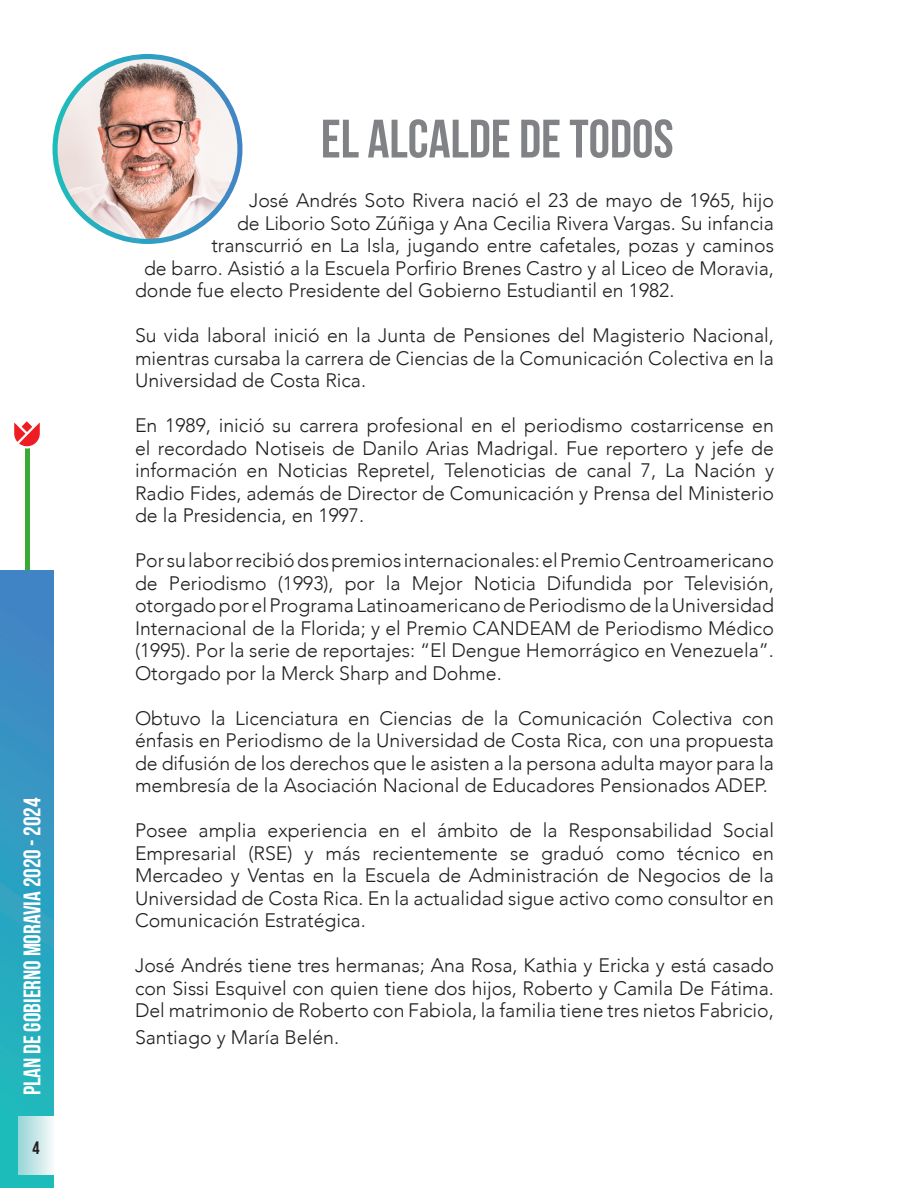
<style>
.page{position:relative;width:918px;height:1188px;background:#fff}
.page>*{position:absolute;margin:0;border:0;box-sizing:border-box;transform-origin:0 0}
.t1{font:700 54px "Bebas Neue";color:#808285}
.t2{font:700 24px "Bebas Neue";color:#fff}
.t3{font:300 19.5px/22.5px "Avenir";color:#231f20;text-align:justify}
.t4{font:700 18px "Bebas Neue";color:#231f20}
</style>
<div class="page">
<hr style="left:25px;top:444px;width:4px;height:132px;background:#3aaa35">
<svg style="left:14px;top:421px;width:26px;height:27px"></svg>
<div style="left:0;top:570px;width:54px;height:618px;background:linear-gradient(to bottom,#4480c6,#1bc0bc)"></div>
<div style="left:18px;top:1116px;width:36px;height:58px;background:linear-gradient(to right,#97d5d6,#f4f8f9)"></div>
<img style="left:53px;top:55px;width:186px;height:186px;border-radius:93px">
<div style="left:52px;top:54px;width:190px;height:190px;border:5px solid #fff;border-radius:50%"></div>
<p class="t2" style="left:19px;top:1095px;width:299px;rotate:-90deg">PLAN DE GOBIERNO MORAVIA 2020 - 2024</p>
<p class="t4" style="left:32px;top:1137px;width:9px">4</p>
<p class="t1" style="left:321px;top:109px;width:354px">EL ALCALDE DE TODOS</p>
<p class="t3" style="left:249px;top:190px;width:527px">José Andrés Soto Rivera nació el 23 de mayo de 1965, hijo</p>
<p class="t3" style="left:237px;top:212px;width:539px">de Liborio Soto Zúñiga y Ana Cecilia Rivera Vargas. Su infancia</p>
<p class="t3" style="left:212px;top:235px;width:564px">transcurrió en La Isla, jugando entre cafetales, pozas y caminos</p>
<p class="t3" style="left:144px;top:257px;width:632px">de barro. Asistió a la Escuela Porfirio Brenes Castro y al Liceo de Moravia,</p>
<p class="t3" style="left:135px;top:280px;width:541px">donde fue electo Presidente del Gobierno Estudiantil en 1982.</p>
<p class="t3" style="left:135px;top:325px;width:641px">Su vida laboral inició en la Junta de Pensiones del Magisterio Nacional, mientras cursaba la carrera de Ciencias de la Comunicación Colectiva en la Universidad de Costa Rica.</p>
<p class="t3" style="left:135px;top:415px;width:641px">En 1989, inició su carrera profesional en el periodismo costarricense en el recordado Notiseis de Danilo Arias Madrigal. Fue reportero y jefe de información en Noticias Repretel, Telenoticias de canal 7, La Nación y Radio Fides, además de Director de Comunicación y Prensa del Ministerio de la Presidencia, en 1997.</p>
<p class="t3" style="left:135px;top:550px;width:641px">Por su labor recibió dos premios internacionales: el Premio Centroamericano de Periodismo (1993), por la Mejor Noticia Difundida por Televisión, otorgado por el Programa Latinoamericano de Periodismo de la Universidad Internacional de la Florida; y el Premio CANDEAM de Periodismo Médico (1995). Por la serie de reportajes: “El Dengue Hemorrágico en Venezuela”.<br>Otorgado por la Merck Sharp and Dohme.</p>
<p class="t3" style="left:135px;top:707px;width:641px">Obtuvo la Licenciatura en Ciencias de la Comunicación Colectiva con énfasis en Periodismo de la Universidad de Costa Rica, con una propuesta de difusión de los derechos que le asisten a la persona adulta mayor para la membresía de la Asociación Nacional de Educadores Pensionados ADEP.</p>
<p class="t3" style="left:135px;top:820px;width:641px">Posee amplia experiencia en el ámbito de la Responsabilidad Social Empresarial (RSE) y más recientemente se graduó como técnico en Mercadeo y Ventas en la Escuela de Administración de Negocios de la Universidad de Costa Rica. En la actualidad sigue activo como consultor en Comunicación Estratégica.</p>
<p class="t3" style="left:135px;top:955px;width:641px">José Andrés tiene tres hermanas; Ana Rosa, Kathia y Ericka y está casado con Sissi Esquivel con quien tiene dos hijos, Roberto y Camila De Fátima.<br>Del matrimonio de Roberto con Fabiola, la familia tiene tres nietos Fabricio,</p>
<p class="t3" style="left:135px;top:1027px;width:206px">Santiago y María Belén.</p>
</div>
